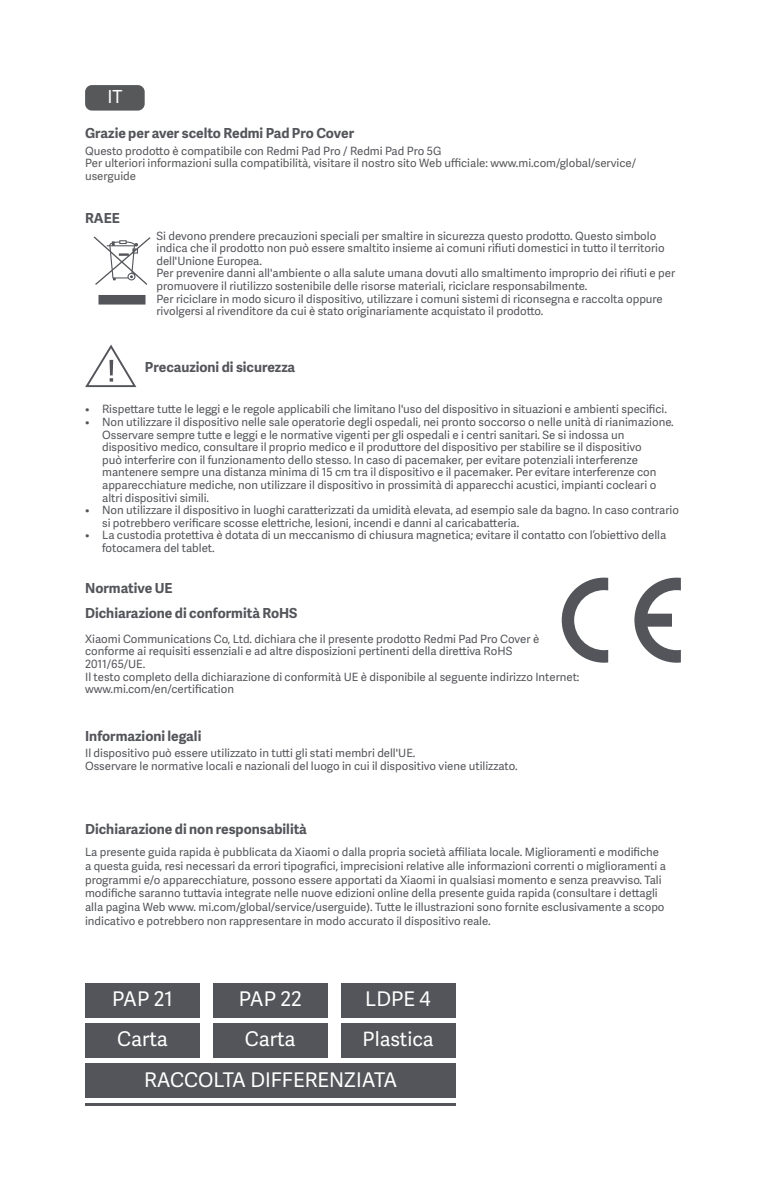
<style>
.page{position:relative;width:766px;height:1191px;background:#fff}
.page>*{position:absolute;margin:0;border:0;box-sizing:border-box;transform-origin:0 0}
.t1{font:20.1px/40.2px "Adelle Sans";color:#fff}
.t2{font:19.8px "Adelle Sans";color:#fff}
.en_Body{font:18px "Adelle Sans";color:#fff}
.Body{font:700 13.8px "Adelle Sans";color:#54555a}
.Body-2{font:11.4px/12.6px "Adelle Sans";color:#54555a}
.Body-3{font:11.4px/12.6px "Adelle Sans";color:#57585a}
</style>
<div class="page">
<div style="left:85px;top:85px;width:60px;height:26px;background:#57585a;border-radius:7px"></div>
<svg style="left:94px;top:236px;width:56px;height:68px"></svg>
<svg style="left:85px;top:344px;width:51px;height:43px"></svg>
<svg style="left:561px;top:577px;width:47px;height:85px"></svg>
<svg style="left:634px;top:577px;width:46px;height:85px"></svg>
<div style="left:85px;top:983px;width:115px;height:34px;background:#54555a"></div>
<div style="left:85px;top:1023px;width:115px;height:34px;background:#54555a"></div>
<div style="left:213px;top:983px;width:114px;height:34px;background:#54555a"></div>
<div style="left:213px;top:1023px;width:114px;height:34px;background:#54555a"></div>
<div style="left:340px;top:983px;width:115px;height:34px;background:#54555a"></div>
<div style="left:340px;top:1023px;width:115px;height:34px;background:#54555a"></div>
<div style="left:85px;top:1063px;width:370px;height:35px;background:#54555a"></div>
<hr style="left:85px;top:1103px;width:370px;height:3px;background:#54555a">
<p class="en_Body" style="left:107px;top:84px;width:17px">IT</p>
<h1 class="Body" style="left:85px;top:123px;width:270px">Grazie per aver scelto Redmi Pad Pro Cover</h1>
<p class="Body-2" style="left:85px;top:144px;width:358px">Questo prodotto è compatibile con Redmi Pad Pro / Redmi Pad Pro 5G</p>
<p class="Body-3" style="left:85px;top:157px;width:552px">Per ulteriori informazioni sulla compatibilità, visitare il nostro sito Web ufficiale: www.mi.com/global/service/ userguide</p>
<h1 class="Body" style="left:85px;top:208px;width:36px">RAEE</h1>
<p class="Body-2" style="left:156px;top:229px;width:509px">Si devono prendere precauzioni speciali per smaltire in sicurezza questo prodotto. Questo simbolo indica che il prodotto non può essere smaltito insieme ai comuni rifiuti domestici in tutto il territorio dell'Unione Europea.</p>
<p class="Body-2" style="left:156px;top:267px;width:520px">Per prevenire danni all'ambiente o alla salute umana dovuti allo smaltimento improprio dei rifiuti e per promuovere il riutilizzo sostenibile delle risorse materiali, riciclare responsabilmente.</p>
<p class="Body-2" style="left:156px;top:292px;width:507px">Per riciclare in modo sicuro il dispositivo, utilizzare i comuni sistemi di riconsegna e raccolta oppure rivolgersi al rivenditore da cui è stato originariamente acquistato il prodotto.</p>
<h1 class="Body" style="left:145px;top:357px;width:152px">Precauzioni di sicurezza</h1>
<p class="Body-2" style="left:85px;top:402px;width:583px">• Rispettare tutte le leggi e le regole applicabili che limitano l'uso del dispositivo in situazioni e ambienti specifici.</p>
<p class="Body-2" style="left:102px;top:415px;width:573px;text-indent:-17px">• Non utilizzare il dispositivo nelle sale operatorie degli ospedali, nei pronto soccorso o nelle unità di rianimazione.<br>Osservare sempre tutte e leggi e le normative vigenti per gli ospedali e i centri sanitari. Se si indossa un dispositivo medico, consultare il proprio medico e il produttore del dispositivo per stabilire se il dispositivo<br>può interferire con il funzionamento dello stesso. In caso di pacemaker, per evitare potenziali interferenze mantenere sempre una distanza minima di 15 cm tra il dispositivo e il pacemaker. Per evitare interferenze con apparecchiature mediche, non utilizzare il dispositivo in prossimità di apparecchi acustici, impianti cocleari o altri dispositivi simili.</p>
<p class="Body-2" style="left:102px;top:503px;width:578px;text-indent:-17px">• Non utilizzare il dispositivo in luoghi caratterizzati da umidità elevata, ad esempio sale da bagno. In caso contrario si potrebbero verificare scosse elettriche, lesioni, incendi e danni al caricabatteria.</p>
<p class="Body-2" style="left:102px;top:528px;width:565px;text-indent:-17px">• La custodia protettiva è dotata di un meccanismo di chiusura magnetica; evitare il contatto con l’obiettivo della fotocamera del tablet.</p>
<h1 class="Body" style="left:85px;top:578px;width:89px">Normative UE</h1>
<h2 class="Body" style="left:85px;top:603px;width:214px">Dichiarazione di conformità RoHS</h2>
<p class="Body-2" style="left:85px;top:632px;width:455px">Xiaomi Communications Co, Ltd. dichiara che il presente prodotto Redmi Pad Pro Cover è conforme ai requisiti essenziali e ad altre disposizioni pertinenti della direttiva RoHS<br>2011/65/UE.</p>
<p class="Body-2" style="left:85px;top:670px;width:496px">Il testo completo della dichiarazione di conformità UE è disponibile al seguente indirizzo Internet:</p>
<p class="Body-2" style="left:85px;top:682px;width:150px">www.mi.com/en/certification</p>
<h1 class="Body" style="left:85px;top:725px;width:118px">Informazioni legali</h1>
<p class="Body-2" style="left:85px;top:746px;width:332px">Il dispositivo può essere utilizzato in tutti gli stati membri dell'UE.</p>
<p class="Body-2" style="left:85px;top:759px;width:434px">Osservare le normative locali e nazionali del luogo in cui il dispositivo viene utilizzato.</p>
<p class="Body" style="left:85px;top:819px;width:223px">Dichiarazione di non responsabilità</p>
<p class="Body-2" style="left:85px;top:845px;width:582px;line-height:13.8px">La presente guida rapida è pubblicata da Xiaomi o dalla propria società affiliata locale. Miglioramenti e modifiche a questa guida, resi necessari da errori tipografici, imprecisioni relative alle informazioni correnti o miglioramenti a programmi e/o apparecchiature, possono essere apportati da Xiaomi in qualsiasi momento e senza preavviso. Tali modifiche saranno tuttavia integrate nelle nuove edizioni online della presente guida rapida (consultare i dettagli alla pagina Web www. mi.com/global/service/userguide). Tutte le illustrazioni sono fornite esclusivamente a scopo indicativo e potrebbero non rappresentare in modo accurato il dispositivo reale.</p>
<p class="t1" style="left:112px;top:978px;width:62px">PAP 21<br>Carta</p>
<p class="t1" style="left:239px;top:978px;width:64px">PAP 22<br>Carta</p>
<p class="t1" style="left:365px;top:978px;width:67px">LDPE 4</p>
<p class="t2" style="left:362px;top:1025px;width:72px">Plastica</p>
<p class="t1" style="left:144px;top:1058px;width:255px">RACCOLTA DIFFERENZIATA</p>
</div>
